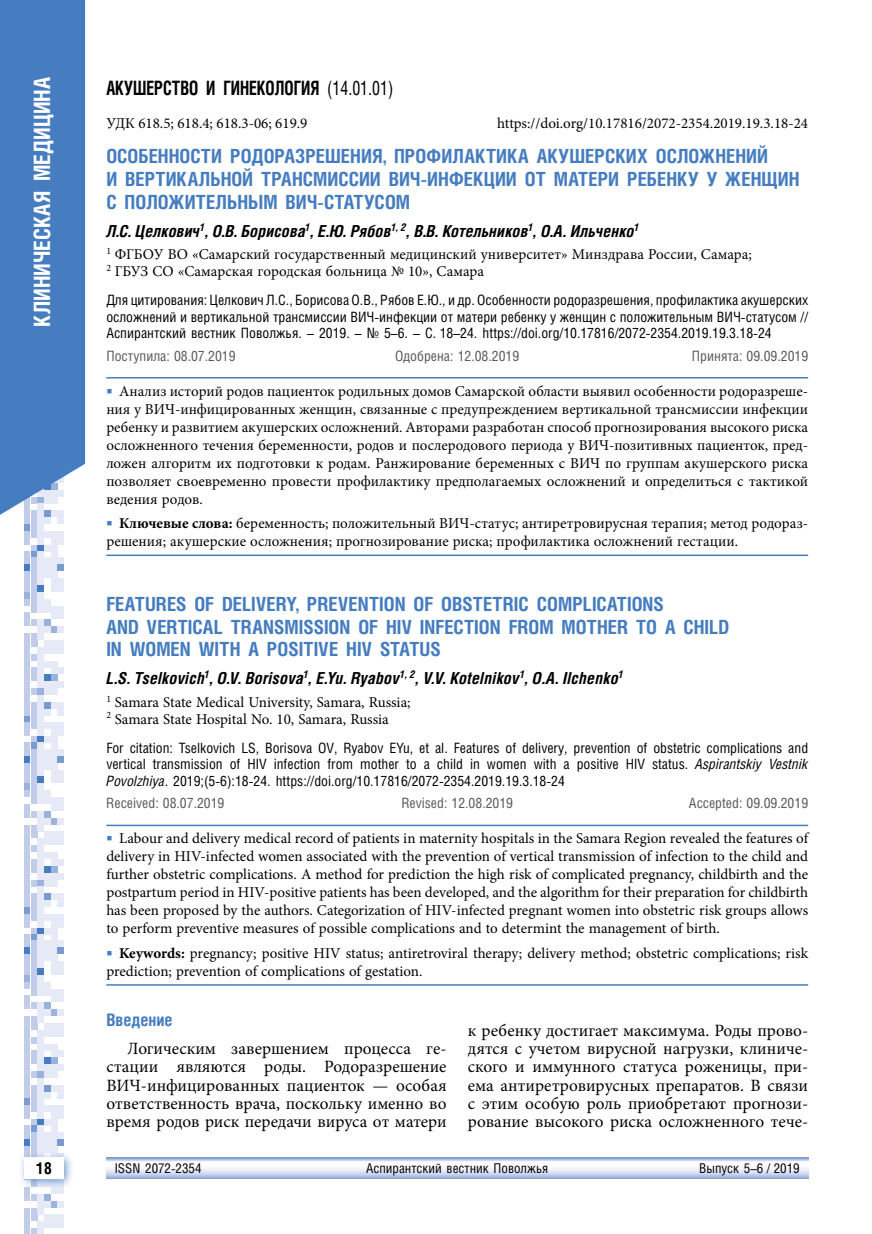
<style>
.page{position:relative;width:872px;height:1234px;background:#fff}
.page>*{position:absolute;margin:0;border:0;box-sizing:border-box;transform-origin:0 0}
.t1{font:700 22.5px "Helios Cond C";color:#fff}
.t2{font:700 19.8px "Helios Cond C";color:#000;scale:.83 1}
.t3{font:700 19.5px/22.5px "Helios Cond C";color:#457dc0}
.t4{font:17.25px/18.1px "Minion Pro";color:#000;text-align:justify}
.t5{font:700 17.25px "Helios Cond C";color:#457dc0}
.t6{font:italic 700 16.5px "Helios Cond C";letter-spacing:.02em;color:#000}
.t7{font:700 16.5px "Helios Cond C";color:#000}
.t8{font:15px/18px "Minion Pro";color:#000}
.t9{font:14.25px/16.5px "Helios Cond C";color:#000;text-align:justify}
.t10{font:14.25px "Helios Cond C";color:#58595b}
.t11{font:13.5px "Helios Cond C";color:#000}
.s1{font-weight:400}
.s2{color:#457dc0}
.s3{font-weight:700}
.s4{font-style:italic}
</style>
<div class="page">
<svg style="left:24px;top:527px;width:40px;height:37px"></svg>
<div style="left:24px;top:564px;width:6px;height:7px;background:#457dc0"></div>
<div style="left:31px;top:564px;width:6px;height:7px;background:#c0cce9"></div>
<div style="left:38px;top:564px;width:6px;height:7px;background:#e6eaf6"></div>
<div style="left:44px;top:564px;width:6px;height:7px;background:#e6eaf6"></div>
<div style="left:51px;top:564px;width:6px;height:7px;background:#e6eaf6"></div>
<div style="left:58px;top:564px;width:6px;height:7px;background:#799bd0"></div>
<svg style="left:24px;top:571px;width:40px;height:144px"></svg>
<div style="left:24px;top:715px;width:6px;height:7px;background:#799bd0"></div>
<div style="left:31px;top:715px;width:6px;height:7px;background:#c0cce9"></div>
<div style="left:38px;top:715px;width:6px;height:7px;background:#e6eaf6"></div>
<svg style="left:24px;top:722px;width:40px;height:47px"></svg>
<div style="left:24px;top:769px;width:6px;height:7px;background:#c0cce9"></div>
<div style="left:31px;top:769px;width:6px;height:7px;background:#c0cce9"></div>
<div style="left:38px;top:769px;width:6px;height:7px;background:#e6eaf6"></div>
<div style="left:51px;top:769px;width:6px;height:7px;background:#e6eaf6"></div>
<div style="left:58px;top:769px;width:6px;height:7px;background:#e6eaf6"></div>
<svg style="left:24px;top:776px;width:40px;height:253px"></svg>
<div style="left:24px;top:1029px;width:6px;height:7px;background:#c0cce9"></div>
<div style="left:38px;top:1029px;width:6px;height:7px;background:#e6eaf6"></div>
<div style="left:44px;top:1029px;width:6px;height:7px;background:#e6eaf6"></div>
<div style="left:51px;top:1029px;width:6px;height:7px;background:#e6eaf6"></div>
<div style="left:58px;top:1029px;width:6px;height:7px;background:#e6eaf6"></div>
<svg style="left:24px;top:1036px;width:40px;height:41px"></svg>
<div style="left:24px;top:1077px;width:6px;height:7px;background:#c0cce9"></div>
<div style="left:38px;top:1077px;width:6px;height:7px;background:#e6eaf6"></div>
<svg style="left:24px;top:1084px;width:40px;height:54px"></svg>
<div style="left:24px;top:1138px;width:6px;height:7px;background:#457dc0"></div>
<div style="left:31px;top:1138px;width:6px;height:7px;background:#c0cce9"></div>
<div style="left:38px;top:1138px;width:6px;height:7px;background:#e6eaf6"></div>
<div style="left:44px;top:1138px;width:6px;height:7px;background:#e6eaf6"></div>
<div style="left:51px;top:1138px;width:6px;height:7px;background:#e6eaf6"></div>
<div style="left:58px;top:1138px;width:6px;height:7px;background:#799bd0"></div>
<svg style="left:24px;top:1145px;width:40px;height:6px"></svg>
<div style="left:24px;top:1186px;width:6px;height:7px;background:#c0cce9"></div>
<div style="left:51px;top:1186px;width:6px;height:7px;background:#e6eaf6"></div>
<div style="left:58px;top:1186px;width:6px;height:7px;background:#e6eaf6"></div>
<svg style="left:24px;top:1193px;width:40px;height:40px"></svg>
<div style="left:18px;top:1151px;width:56px;height:37px;background:#457dc0;opacity:.75"></div>
<div style="left:24px;top:1157px;width:40px;height:21px;background:#fff"></div>
<svg style="left:0;top:0;width:85px;height:527px;background:#5085c4"></svg>
<svg style="left:106px;top:1157px;width:702px;height:21px"></svg>
<hr style="left:106px;top:377px;width:702px;height:1px;background:#457dc0">
<hr style="left:106px;top:554px;width:702px;height:2px;background:#457dc0">
<hr style="left:106px;top:824px;width:702px;height:2px;background:#457dc0">
<hr style="left:106px;top:983px;width:702px;height:2px;background:#457dc0">
<h1 class="t1" style="left:29px;top:326px;width:251px;rotate:-90deg">КЛИНИЧЕСКАЯ МЕДИЦИНА</h1>
<h2 class="t2" style="left:106px;top:76px;width:347px">АКУШЕРСТВО И ГИНЕКОЛОГИЯ <span class="s1">(14.01.01)</span></h2>
<p class="t8" style="left:106px;top:114px;width:203px">УДК 618.5; 618.4; 618.3-06; 619.9</p>
<p class="t8" style="left:497px;top:114px;width:312px">https://doi.org/10.17816/2072-2354.2019.19.3.18-24</p>
<h3 class="t3" style="left:106px;top:145px;width:694px">ОСОБЕННОСТИ РОДОРАЗРЕШЕНИЯ, ПРОФИЛАКТИКА АКУШЕРСКИХ ОСЛОЖНЕНИЙ<br>И ВЕРТИКАЛЬНОЙ ТРАНСМИССИИ ВИЧ-ИНФЕКЦИИ ОТ МАТЕРИ РЕБЕНКУ У ЖЕНЩИН<br>С ПОЛОЖИТЕЛЬНЫМ ВИЧ-СТАТУСОМ</h3>
<p class="t6" style="left:106px;top:221px;width:534px">Л.С. Целкович<sup>1</sup>, О.В. Борисова<sup>1</sup>, Е.Ю. Рябов<sup>1,</sup> <sup>2</sup>, В.В. Котельников<sup>1</sup>, О.А. Ильченко<sup>1</sup></p>
<p class="t8" style="left:106px;top:246px;width:647px;line-height:16.5px"><sup>1</sup> ФГБОУ ВО «Самарский государственный медицинский университет» Минздрава России, Самара;<br><sup>2</sup> ГБУЗ СО «Самарская городская больница № 10», Самара</p>
<p class="t9" style="left:106px;top:291px;width:703px">Для цитирования: Целкович Л.С., Борисова О.В., Рябов Е.Ю., и др. Особенности родоразрешения, профилактика акушерских осложнений и вертикальной трансмиссии ВИЧ-инфекции от матери ребенку у женщин с положительным ВИЧ‑статусом // Аспирантский вестник Поволжья. – 2019. – № 5–6. – С. 18–24. https://doi.org/10.17816/2072-2354.2019.19.3.18-24</p>
<p class="t10" style="left:106px;top:347px;width:131px">Поступила: 08.07.2019</p>
<p class="t10" style="left:395px;top:347px;width:125px">Одобрена: 12.08.2019</p>
<p class="t10" style="left:692px;top:347px;width:118px">Принята: 09.09.2019</p>
<p class="t8" style="left:106px;top:382px;width:703px;text-align:justify"><span class="s2">■</span> Анализ историй родов пациенток родильных домов Самарской области выявил особенности родоразреше&shy;ния у ВИЧ-инфицированных женщин, связанные с предупреждением вертикальной трансмиссии инфекции ребенку и развитием акушерских осложнений. Авторами разработан способ прогнозирования высокого риска осложненного течения беременности, родов и послеродового периода у ВИЧ-позитивных пациенток, пред&shy;ложен алгоритм их подготовки к родам. Ранжирование беременных с ВИЧ по группам акушерского риска позволяет своевременно провести профилактику предполагаемых осложнений и определиться с тактикой ведения родов.</p>
<p class="t8" style="left:106px;top:514px;width:703px"><span class="s2">■</span> <span class="s3">Ключевые слова:</span> беременность; положительный ВИЧ-статус; антиретровирусная терапия; метод родораз&shy;решения; акушерские осложнения; прогнозирование риска; профилактика осложнений гестации.</p>
<h3 class="t3" style="left:106px;top:592px;width:624px">FEATURES OF DELIVERY, PREVENTION OF OBSTETRIC COMPLICATIONS<br>AND VERTICAL TRANSMISSION OF HIV INFECTION FROM MOTHER TO A CHILD<br>IN WOMEN WITH A POSITIVE HIV STATUS</h3>
<p class="t6" style="left:106px;top:668px;width:519px">L.S. Tselkovich<sup>1</sup>, O.V. Borisova<sup>1</sup>, E.Yu. Ryabov<sup>1,</sup> <sup>2</sup>, V.V. Kotelnikov<sup>1</sup>, O.A. Ilchenko<sup>1</sup></p>
<p class="t8" style="left:106px;top:694px;width:306px;line-height:16.5px"><sup>1</sup> Samara State Medical University, Samara, Russia;<br><sup>2</sup> Samara State Hospital No. 10, Samara, Russia</p>
<p class="t9" style="left:106px;top:739px;width:703px">For citation: Tselkovich LS, Borisova OV, Ryabov EYu, et al. Features of delivery, prevention of obstetric complications and vertical transmission of HIV infection from mother to a child in women with a positive HIV status. <span class="s4">Aspirantskiy Vestnik Povolzhiya.</span> 2019;(5‑6):18-24. https://doi.org/10.17816/2072-2354.2019.19.3.18-24</p>
<p class="t10" style="left:106px;top:794px;width:120px">Received: 08.07.2019</p>
<p class="t10" style="left:401px;top:794px;width:113px">Revised: 12.08.2019</p>
<p class="t10" style="left:689px;top:794px;width:121px">Accepted: 09.09.2019</p>
<p class="t8" style="left:106px;top:829px;width:703px;text-align:justify"><span class="s2">■</span> Labour and delivery medical record of patients in maternity hospitals in the Samara Region revealed the features of delivery in HIV-infected women associated with the prevention of vertical transmission of infection to the child and further obstetric complications. A method for prediction the high risk of complicated pregnancy, childbirth and the postpartum period in HIV-positive patients has been developed, and the algorithm for their preparation for childbirth has been proposed by the authors. Categorization of HIV-infected pregnant women into obstetric risk groups allows to perform preventive measures of possible complications and to determint the management of birth.</p>
<p class="t8" style="left:106px;top:943px;width:703px"><span class="s2">■</span> <span class="s3">Keywords:</span> pregnancy; positive HIV status; antiretroviral therapy; delivery method; obstetric complications; risk prediction; prevention of complications of gestation.</p>
<p class="t5" style="left:106px;top:1008px;width:68px">Введение</p>
<p class="t4" style="left:106px;top:1039px;width:342px;text-indent:21px">Логическим завершением процесса ге&shy;стации являются роды. Родоразрешение ВИЧ‑инфицированных пациенток — особая ответственность врача, поскольку именно во время родов риск передачи вируса от матери</p>
<p class="t4" style="left:468px;top:1021px;width:342px">к ребенку достигает максимума. Роды прово&shy;дятся с учетом вирусной нагрузки, клиниче&shy;ского и иммунного статуса роженицы, при&shy;ема антиретровирусных препаратов. В связи с этим особую роль приобретают прогнози&shy;рование высокого риска осложненного тече-</p>
<p class="t7" style="left:36px;top:1158px;width:18px">18</p>
<p class="t11" style="left:115px;top:1159px;width:88px">ISSN 2072-2354</p>
<p class="t11" style="left:366px;top:1159px;width:183px">Аспирантский вестник Поволжья</p>
<p class="t11" style="left:699px;top:1159px;width:102px">Выпуск 5–6 / 2019</p>
</div>
